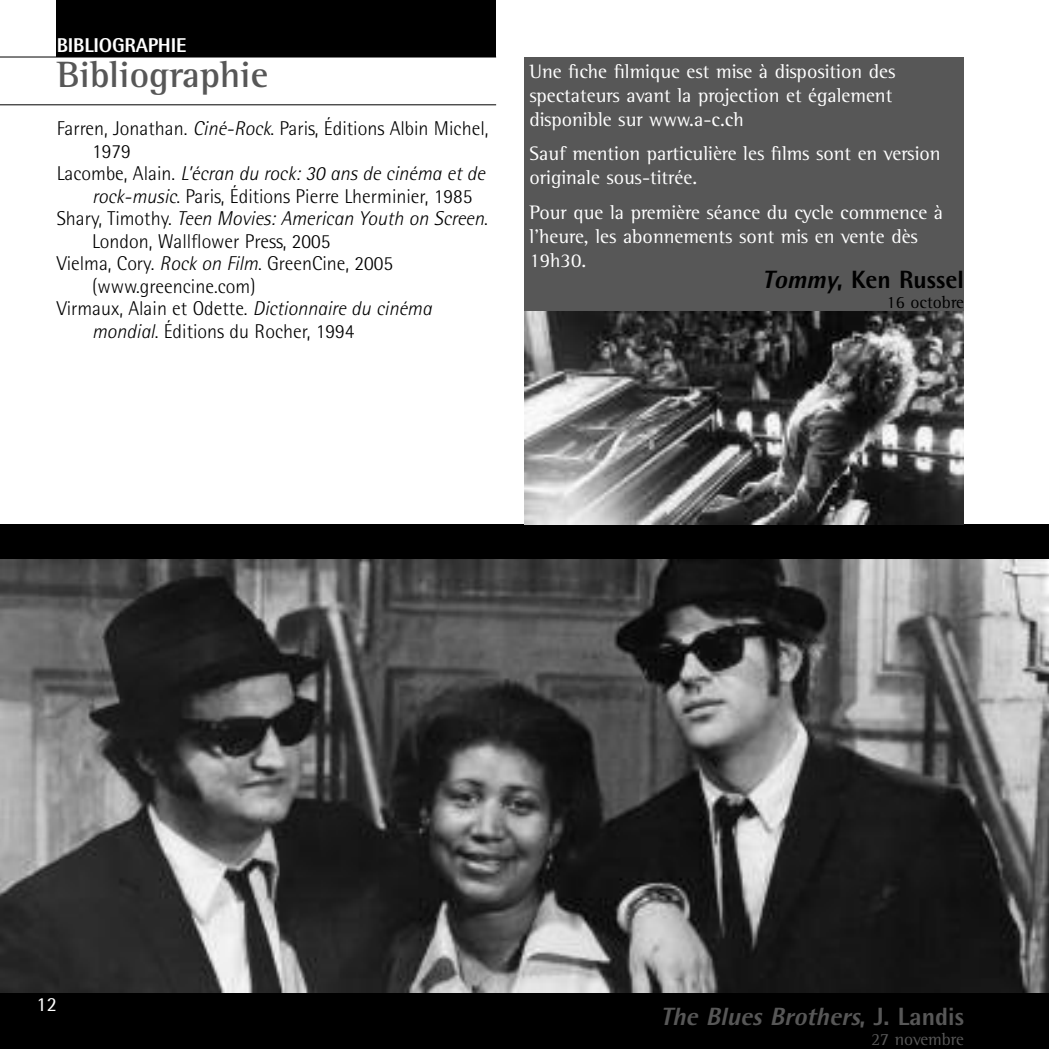
<style>
.page{position:relative;width:1049px;height:1049px;background:#fff}
.page>*{position:absolute;margin:0;border:0;box-sizing:border-box;transform-origin:0 0}
.t1{font:700 37.5px "AT Rotis Semi Serif";color:#575757}
.t2{font:italic 800 25px "AT Rotis Semi Sans";color:#575757}
.t3{font:800 25px "AT Rotis Semi Sans";color:#000}
.t4{font:300 20px "AT Rotis Semi Sans";color:#000}
.t5{font:20px/24px "AT Rotis Semi Serif";color:#fff}
.t6{font:italic 300 20px "AT Rotis Semi Sans";color:#000}
.t7{font:800 20px "AT Rotis Semi Sans";letter-spacing:-.01em;color:#fff}
.t8{font:20px "AT Rotis Semi Sans";color:#fff}
.t9{font:17.5px "AT Rotis Semi Serif";color:#575757}
.t10{font:17.5px "AT Rotis Semi Serif";color:#000}
.s1{font-style:italic}
.s2{font-style:normal}
</style>
<div class="page">
<div style="left:0;top:524px;width:1049px;height:525px;background:#000"></div>
<div style="left:57px;top:0;width:439px;height:57px;background:#000"></div>
<hr style="left:0;top:104px;width:496px;height:1px;background:#000">
<hr style="left:0;top:57px;width:496px;height:1px;background:#000">
<img style="left:0;top:560px;width:1049px;height:432px">
<div style="left:524px;top:57px;width:440px;height:467px;background:#575757"></div>
<img style="left:524px;top:312px;width:440px;height:212px">
<p class="t7" style="left:57px;top:39px;width:131px">BIBLIOGRAPHIE</p>
<h1 class="t1" style="left:57px;top:61px;width:213px">Bibliographie</h1>
<p class="t4" style="left:57px;top:121px;width:433px">Farren, Jonathan. <span class="s1">Ciné-Rock</span>. Paris, Éditions Albin Michel,</p>
<p class="t4" style="left:92px;top:144px;width:40px">1979</p>
<p class="t6" style="left:57px;top:166px;width:430px"><span class="s2">Lacombe, Alain.</span> L’écran du rock: 30 ans de cinéma et de</p>
<p class="t4" style="left:92px;top:189px;width:382px"><span class="s1">rock-music</span>. Paris, Éditions Pierre Lherminier, 1985</p>
<p class="t6" style="left:57px;top:211px;width:433px"><span class="s2">Shary, Timothy.</span> Teen Movies: American Youth on Screen<span class="s2">.</span></p>
<p class="t4" style="left:92px;top:234px;width:240px">London, Wallflower Press, 2005</p>
<p class="t4" style="left:57px;top:256px;width:338px">Vielma, Cory. <span class="s1">Rock on Film</span>. GreenCine, 2005</p>
<p class="t4" style="left:92px;top:279px;width:165px">(www.greencine.com)</p>
<p class="t4" style="left:57px;top:301px;width:376px">Virmaux, Alain et Odette. <span class="s1">Dictionnaire du cinéma</span></p>
<p class="t4" style="left:92px;top:324px;width:264px"><span class="s1">mondial</span>. Éditions du Rocher, 1994</p>
<p class="t5" style="left:529px;top:61px;width:367px">Une fiche filmique est mise à disposition des spectateurs avant la projection et également disponible sur www.a-c.ch</p>
<p class="t5" style="left:529px;top:144px;width:413px">Sauf mention particulière les films sont en version originale sous-titrée.</p>
<p class="t5" style="left:529px;top:202px;width:415px">Pour que la première séance du cycle commence à l’heure, les abonnements sont mis en vente dès<br>19h30.</p>
<p class="t3" style="left:762px;top:271px;width:203px"><span class="s1">Tommy</span>, Ken Russel</p>
<p class="t10" style="left:886px;top:296px;width:79px">16 octobre</p>
<p class="t8" style="left:37px;top:997px;width:22px">12</p>
<p class="t2" style="left:660px;top:1008px;width:305px">The Blues Brothers<span class="s2">, J . L a n d i s</span></p>
<p class="t9" style="left:871px;top:1033px;width:94px">27 novembre</p>
</div>
